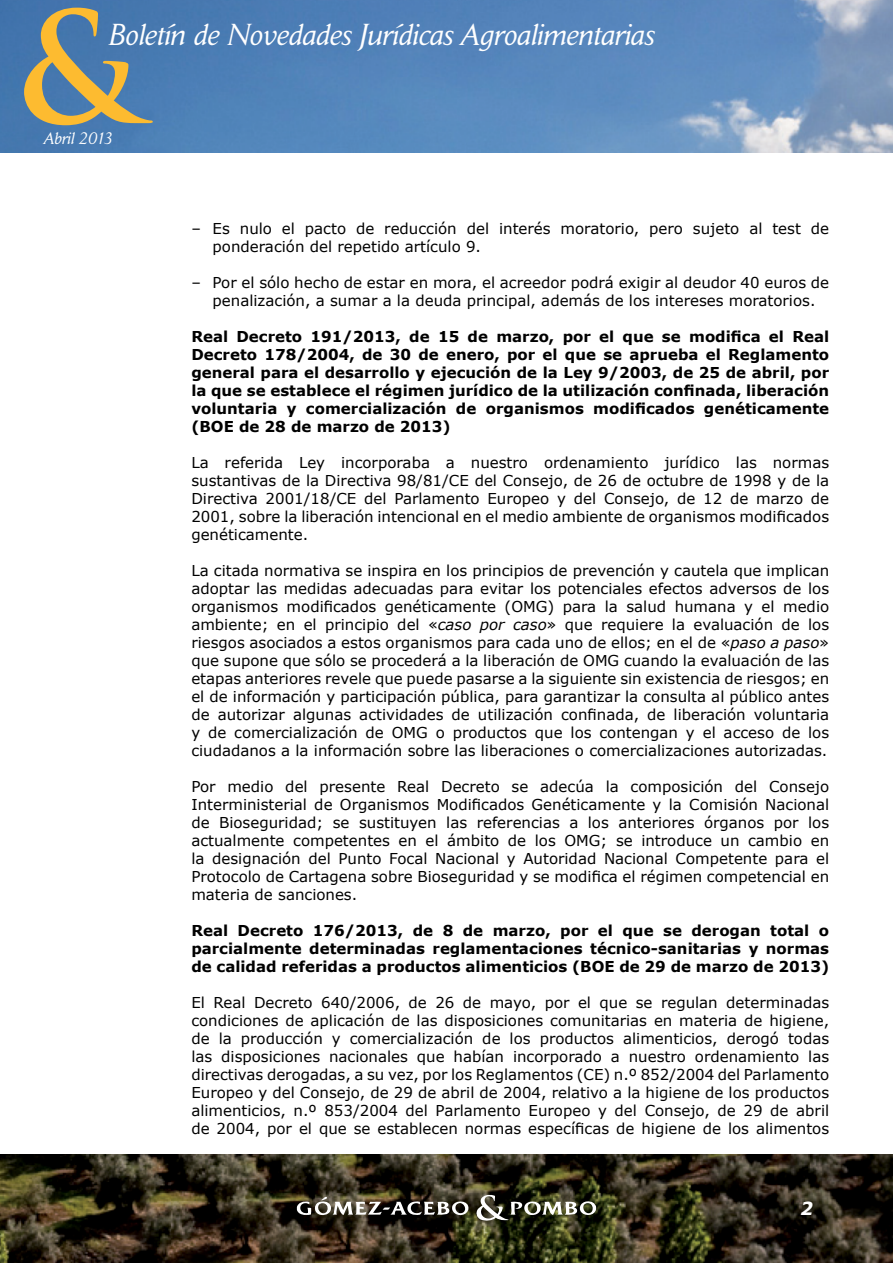
<style>
.page{position:relative;width:893px;height:1263px;background:#fff}
.page>*{position:absolute;margin:0;border:0;box-sizing:border-box;transform-origin:0 0}
.t1{font:700 150px "Trajan Pro";color:#fdbb30}
.t2{font:italic 30px "Daily News BQ";color:#fff}
.t3{font:italic 700 18px "Verdana";color:#fff}
.t4{font:italic 16.5px "Daily News BQ";color:#fff}
.t5{font:15px/18px "Verdana";color:#000;text-align:justify}
.t6{font:700 15px/18px "Verdana";color:#000;text-align:justify}
.s1{font-style:italic}
</style>
<div class="page">
<img style="left:0;top:1154px;width:893px;height:109px">
<img style="left:0;top:0;width:893px;height:152px">
<img style="left:297px;top:1195px;width:299px;height:26px">
<h1 class="t1" style="left:15px;top:-25px;width:126px">&amp;</h1>
<h2 class="t2" style="left:108px;top:17px;width:547px">Boletín de Novedades Jurídicas Agroalimentarias</h2>
<p class="t4" style="left:44px;top:129px;width:71px">Abril 2013</p>
<p class="t5" style="left:213px;top:219px;width:618px;text-indent:-21px">‒ Es nulo el pacto de reducción del interés moratorio, pero sujeto al test de ponderación del repetido artículo 9.</p>
<p class="t5" style="left:191px;top:273px;width:639px;text-align:center">‒ Por el sólo hecho de estar en mora, el acreedor podrá exigir al deudor 40 euros de penalización, a sumar a la deuda principal, además de los intereses moratorios.</p>
<p class="t6" style="left:191px;top:327px;width:639px">Real Decreto 191/2013, de 15 de marzo, por el que se modifica el Real Decreto 178/2004, de 30 de enero, por el que se aprueba el Reglamento general para el desarrollo y ejecución de la Ley 9/2003, de 25 de abril, por la que se establece el régimen jurídico de la utilización confinada, liberación voluntaria y comercialización de organismos modificados genéticamente (BOE de 28 de marzo de 2013)</p>
<p class="t5" style="left:191px;top:453px;width:639px">La referida Ley incorporaba a nuestro ordenamiento jurídico las normas sustantivas de la Directiva 98/81/CE del Consejo, de 26 de octubre de 1998 y de la Directiva 2001/18/CE del Parlamento Europeo y del Consejo, de 12 de marzo de 2001, sobre la liberación intencional en el medio ambiente de organismos modificados genéticamente.</p>
<p class="t5" style="left:191px;top:561px;width:639px">La citada normativa se inspira en los principios de prevención y cautela que implican adoptar las medidas adecuadas para evitar los potenciales efectos adversos de los organismos modificados genéticamente (OMG) para la salud humana y el medio ambiente; en el principio del «<span class="s1">caso por caso</span>» que requiere la evaluación de los riesgos asociados a estos organismos para cada uno de ellos; en el de «<span class="s1">paso a paso</span>» que supone que sólo se procederá a la liberación de OMG cuando la evaluación de las etapas anteriores revele que puede pasarse a la siguiente sin existencia de riesgos; en el de información y participación pública, para garantizar la consulta al público antes de autorizar algunas actividades de utilización confinada, de liberación voluntaria y de comercialización de OMG o productos que los contengan y el acceso de los ciudadanos a la información sobre las liberaciones o comercializaciones autorizadas.</p>
<p class="t5" style="left:191px;top:777px;width:639px">Por medio del presente Real Decreto se adecúa la composición del Consejo Interministerial de Organismos Modificados Genéticamente y la Comisión Nacional de Bioseguridad; se sustituyen las referencias a los anteriores órganos por los actualmente competentes en el ámbito de los OMG; se introduce un cambio en la designación del Punto Focal Nacional y Autoridad Nacional Competente para el Protocolo de Cartagena sobre Bioseguridad y se modifica el régimen competencial en materia de sanciones.</p>
<p class="t6" style="left:191px;top:921px;width:639px">Real Decreto 176/2013, de 8 de marzo, por el que se derogan total o parcialmente determinadas reglamentaciones técnico-sanitarias y normas de calidad referidas a productos alimenticios (BOE de 29 de marzo de 2013)</p>
<p class="t5" style="left:191px;top:993px;width:639px">El Real Decreto 640/2006, de 26 de mayo, por el que se regulan determinadas condiciones de aplicación de las disposiciones comunitarias en materia de higiene, de la producción y comercialización de los productos alimenticios, derogó todas las disposiciones nacionales que habían incorporado a nuestro ordenamiento las directivas derogadas, a su vez, por los Reglamentos (CE) n.º 852/2004 del Parlamento Europeo y del Consejo, de 29 de abril de 2004, relativo a la higiene de los productos alimenticios, n.º 853/2004 del Parlamento Europeo y del Consejo, de 29 de abril de 2004, por el que se establecen normas específicas de higiene de los alimentos</p>
<p class="t3" style="left:800px;top:1195px;width:14px">2</p>
</div>
